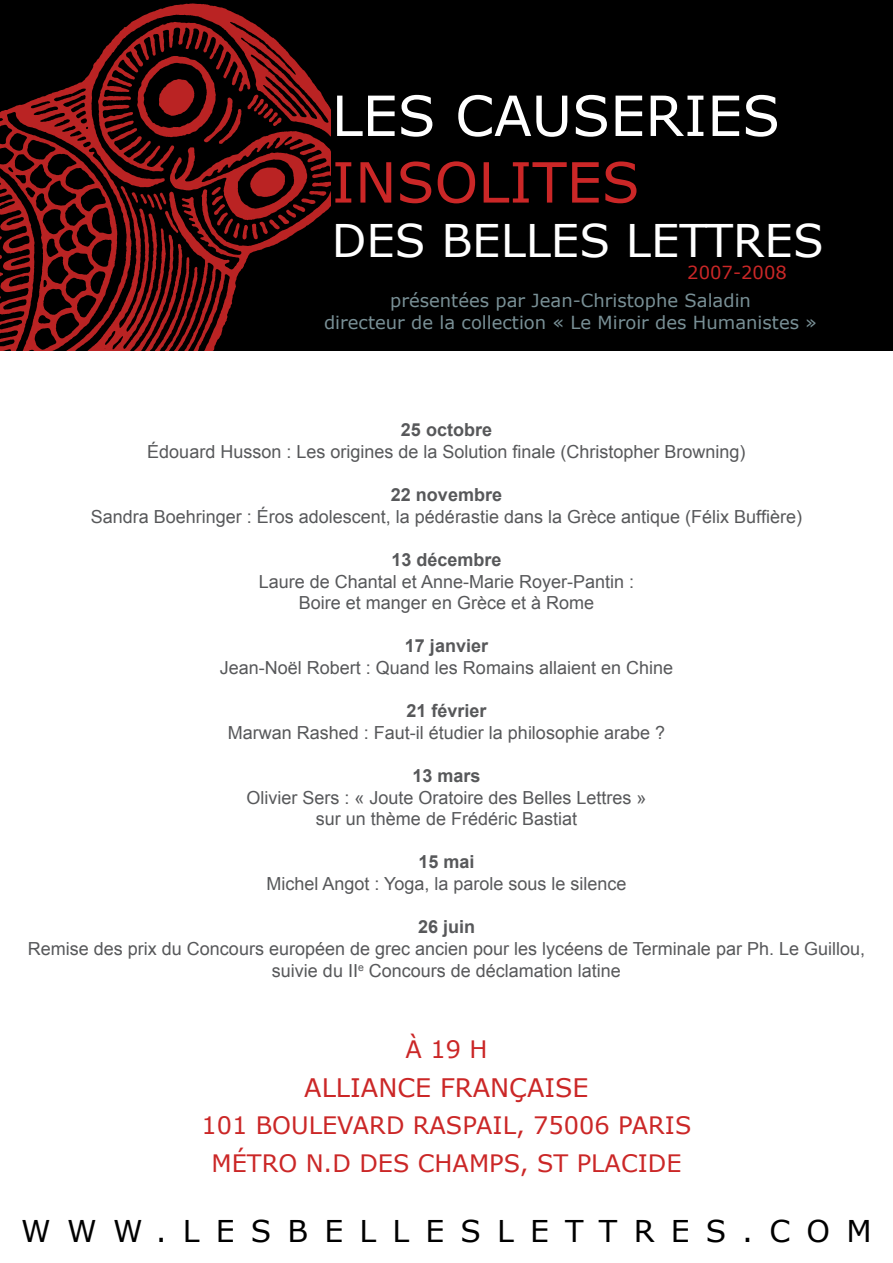
<style>
.page{position:relative;width:893px;height:1263px;background:#fff}
.page>*{position:absolute;margin:0;border:0;box-sizing:border-box;transform-origin:0 0}
.t1{font:55.5px "MS Reference Sans Serif";color:#fff}
.t2{font:55.5px "MS Reference Sans Serif";color:#cb2727}
.t3{font:45px "MS Reference Sans Serif";color:#fff}
.t4{font:30px "MS Reference Sans Serif";letter-spacing:.54em;color:#000}
.t5{font:25.5px "MS Reference Sans Serif";color:#cb2727}
.t6{font:24px/37.3px "MS Reference Sans Serif";color:#cb2727;text-align:center}
.t7{font:18px/21.6px "Arial";color:#57585a;text-align:center}
.t8{font:18px/21.6px "MS Reference Sans Serif";color:#799096;text-align:center}
.t9{font:700 18px "Arial";color:#57585a}
.t10{font:18px "MS Reference Sans Serif";color:#cb2727}
</style>
<div class="page">
<img style="left:0;top:0;width:332px;height:350px">
<div style="left:332px;top:0;width:561px;height:350px;background:#000"></div>
<h1 class="t1" style="left:332px;top:80px;width:450px">LES CAUSERIES</h1>
<h1 class="t2" style="left:332px;top:147px;width:310px">INSOLITES</h1>
<h2 class="t3" style="left:332px;top:211px;width:494px">DES BELLES LETTRES</h2>
<p class="t8" style="left:324px;top:289px;width:494px">présentées par Jean-Christophe Saladin<br>directeur de la collection « Le Miroir des Humanistes »</p>
<p class="t10" style="left:687px;top:261px;width:101px">2007-2008</p>
<p class="t9" style="left:401px;top:418px;width:93px">25 octobre</p>
<p class="t7" style="left:147px;top:441px;width:600px">Édouard Husson : Les origines de la Solution finale (Christopher Browning)</p>
<p class="t9" style="left:391px;top:483px;width:113px">22 novembre</p>
<p class="t7" style="left:91px;top:506px;width:713px">Sandra Boehringer : Éros adolescent, la pédérastie dans la Grèce antique (Félix Buffière)</p>
<p class="t9" style="left:391px;top:548px;width:112px">13 décembre</p>
<p class="t7" style="left:259px;top:571px;width:377px">Laure de Chantal et Anne-Marie Royer-Pantin :<br>Boire et manger en Grèce et à Rome</p>
<p class="t9" style="left:405px;top:634px;width:85px">17 janvier</p>
<p class="t7" style="left:220px;top:657px;width:455px">Jean-Noël Robert : Quand les Romains allaient en Chine</p>
<p class="t9" style="left:406px;top:699px;width:82px">21 février</p>
<p class="t7" style="left:228px;top:722px;width:439px">Marwan Rashed : Faut-il étudier la philosophie arabe ?</p>
<p class="t9" style="left:412px;top:764px;width:70px">13 mars</p>
<p class="t7" style="left:246px;top:787px;width:402px">Olivier Sers : « Joute Oratoire des Belles Lettres » sur un thème de Frédéric Bastiat</p>
<p class="t9" style="left:418px;top:850px;width:58px">15 mai</p>
<p class="t7" style="left:266px;top:873px;width:362px">Michel Angot : Yoga, la parole sous le silence</p>
<p class="t9" style="left:418px;top:915px;width:59px">26 juin</p>
<p class="t7" style="left:28px;top:938px;width:839px">Remise des prix du Concours européen de grec ancien pour les lycéens de Terminale par Ph. Le Guillou, suivie du II<sup>e</sup> Concours de déclamation latine</p>
<h3 class="t6" style="left:406px;top:1030px;width:83px">À 19 H</h3>
<h3 class="t5" style="left:304px;top:1071px;width:286px">ALLIANCE FRANÇAISE</h3>
<h3 class="t6" style="left:202px;top:1106px;width:491px">101 BOULEVARD RASPAIL, 75006 PARIS<br>MÉTRO N.D DES CHAMPS, ST PLACIDE</h3>
<h3 class="t4" style="left:21px;top:1211px;width:852px">WWW.LESBELLESLETTRES.COM</h3>
</div>
